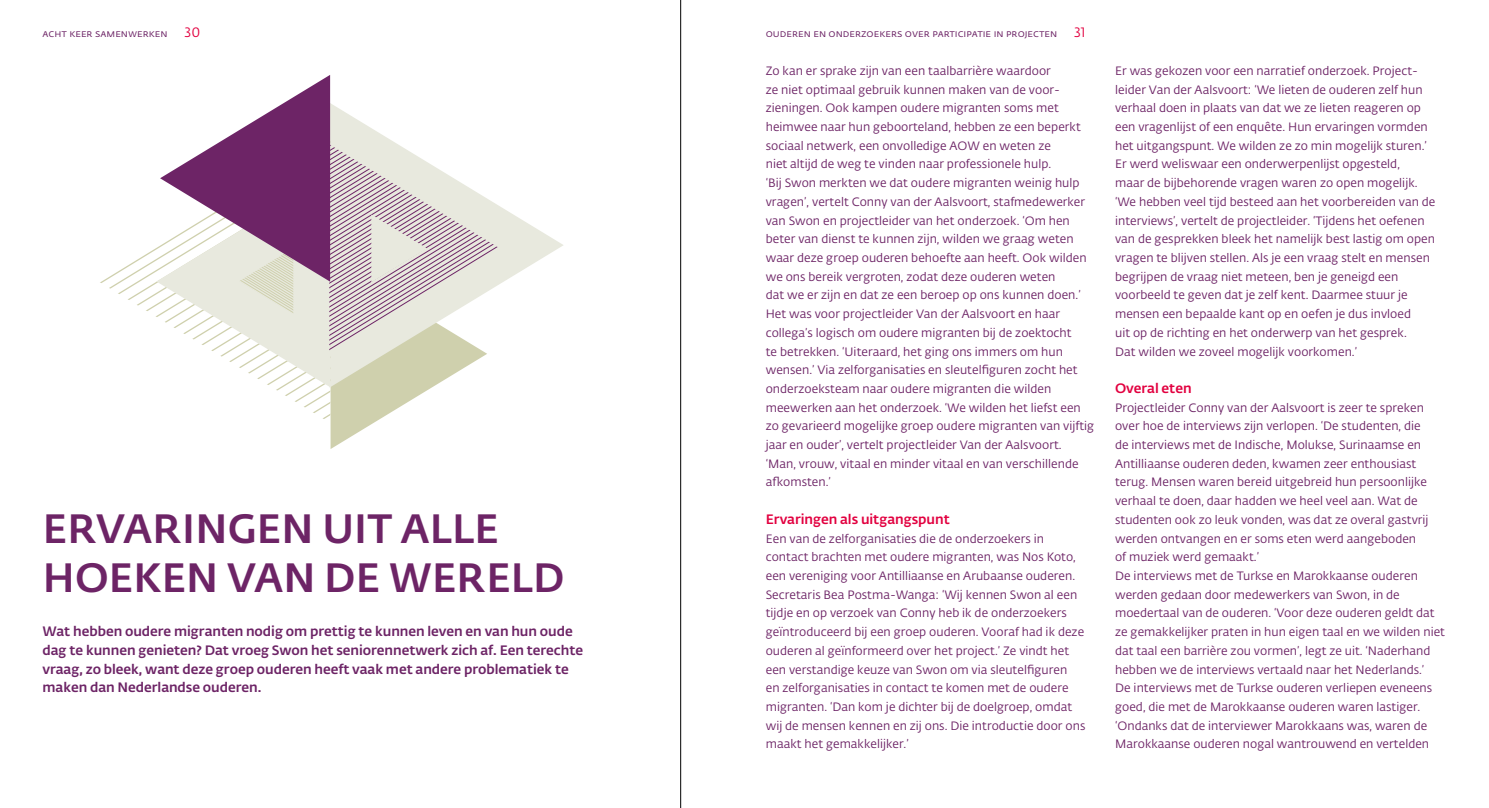
<style>
.page{position:relative;width:1489px;height:808px;background:#fff}
.page>*{position:absolute;margin:0;border:0;box-sizing:border-box;transform-origin:0 0}
.t1{font:500 40.5px/49.5px "Fedra Sans Alt Std";letter-spacing:.13em;color:#6d2466}
.t2{font:500 13.5px/18.8px "Fedra Sans Alt Std";letter-spacing:-.005em;color:#6d2466}
.t3{font:500 13.5px "Fedra Sans Alt Std";letter-spacing:-.005em;color:#e20040}
.t4{font:13.5px "Fedra Sans Alt Std";color:#e20040}
.t5{font:12px/18.8px "Fedra Sans Alt Std";letter-spacing:.005em;color:#6d2466}
.t6{font:10.5px "Fedra Sans Alt Std";letter-spacing:-.005em;color:#6d2466}
</style>
<div class="page">
<svg style="left:499px;top:206px;width:64px;height:78px;fill:#eaebe1"></svg>
<svg style="left:100px;top:248px;width:56px;height:69px"></svg>
<svg style="left:156px;top:75px;width:343px;height:374px"></svg>
<hr style="left:680px;top:0;width:1px;height:808px;background:#000">
<p class="t6" style="left:43px;top:27px;width:127px">acht keer samenwerken</p>
<p class="t4" style="left:184px;top:25px;width:17px">30</p>
<p class="t6" style="left:765px;top:27px;width:293px">ouderen en onderzoekers over participatie in projecten</p>
<p class="t4" style="left:1074px;top:25px;width:13px">31</p>
<h1 class="t1" style="left:43px;top:504px;width:452px">Ervarin gen uit alle hoeken</h1>
<h1 class="t1" style="left:227px;top:553px;width:332px">van de wereld</h1>
<p class="t2" style="left:43px;top:622px;width:542px">Wat hebben oudere migranten nodig om prettig te kunnen leven en van hun oude dag te kunnen genieten? Dat vroeg Swon het seniorennetwerk zich af. Een terechte vraag, zo bleek, want deze groep ouderen heeft vaak met andere problematiek te maken dan Nederlandse ouderen.</p>
<p class="t5" style="left:765px;top:61px;width:330px">Zo kan er sprake zijn van een taalbarrière waardoor<br>ze niet optimaal gebruik kunnen maken van de voor-- zieningen. Ook kampen oudere migranten soms met heimwee naar hun geboorteland, hebben ze een beperkt sociaal netwerk, een onvolledige AOW en weten ze<br>niet altijd de weg te vinden naar professionele hulp.<br>‘Bij Swon merkten we dat oudere migranten weinig hulp vragen’, vertelt Conny van der Aalsvoort, stafmedewerker van Swon en projectleider van het onderzoek. ‘Om hen beter van dienst te kunnen zijn, wilden we graag weten waar deze groep ouderen behoefte aan heeft. Ook wilden we ons bereik vergroten, zodat deze ouderen weten<br>dat we er zijn en dat ze een beroep op ons kunnen doen.’ Het was voor projectleider Van der Aalsvoort en haar collega’s logisch om oudere migranten bij de zoektocht<br>te betrekken. ‘Uiteraard, het ging ons immers om hun wensen.’ Via zelforganisaties en sleutelfiguren zocht het onderzoeksteam naar oudere migranten die wilden meewerken aan het onderzoek. ‘We wilden het liefst een zo gevarieerd mogelijke groep oudere migranten van vijftig jaar en ouder’, vertelt projectleider Van der Aalsvoort. ‘Man, vrouw, vitaal en minder vitaal en van verschillende afkomsten.’</p>
<p class="t3" style="left:765px;top:511px;width:185px">Ervaringen als uitgangspunt</p>
<p class="t5" style="left:765px;top:529px;width:321px">Een van de zelforganisaties die de onderzoekers in contact brachten met oudere migranten, was Nos Koto, een vereniging voor Antilliaanse en Arubaanse ouderen.<br>Secretaris Bea Postma-Wanga: ‘Wij kennen Swon al een tijdje en op verzoek van Conny heb ik de onderzoekers geïntroduceerd bij een groep ouderen. Vooraf had ik deze ouderen al geïnformeerd over het project.’ Ze vindt het een verstandige keuze van Swon om via sleutelfiguren<br>en zelforganisaties in contact te komen met de oudere migranten. ‘Dan kom je dichter bij de doelgroep, omdat wij de mensen kennen en zij ons. Die introductie door ons maakt het gemakkelijker.’</p>
<p class="t5" style="left:1115px;top:61px;width:322px">Er was gekozen voor een narratief onderzoek. Project-- leider Van der Aalsvoort: ‘We lieten de ouderen zelf hun verhaal doen in plaats van dat we ze lieten reageren op een vragenlijst of een enquête. Hun ervaringen vormden het uitgangspunt. We wilden ze zo min mogelijk sturen.’ Er werd weliswaar een onderwerpenlijst opgesteld,<br>maar de bijbehorende vragen waren zo open mogelijk. ‘We hebben veel tijd besteed aan het voorbereiden van de interviews’, vertelt de projectleider. ‘Tijdens het oefenen van de gesprekken bleek het namelijk best lastig om open vragen te blijven stellen. Als je een vraag stelt en mensen begrijpen de vraag niet meteen, ben je geneigd een voorbeeld te geven dat je zelf kent. Daarmee stuur je mensen een bepaalde kant op en oefen je dus invloed<br>uit op de richting en het onderwerp van het gesprek.<br>Dat wilden we zoveel mogelijk voorkomen.’</p>
<p class="t3" style="left:1115px;top:380px;width:78px">Overal eten</p>
<p class="t5" style="left:1115px;top:398px;width:331px">Projectleider Conny van der Aalsvoort is zeer te spreken over hoe de interviews zijn verlopen. ‘De studenten, die<br>de interviews met de Indische, Molukse, Surinaamse en Antilliaanse ouderen deden, kwamen zeer enthousiast terug. Mensen waren bereid uitgebreid hun persoonlijke verhaal te doen, daar hadden we heel veel aan. Wat de studenten ook zo leuk vonden, was dat ze overal gastvrij werden ontvangen en er soms eten werd aangeboden<br>of muziek werd gemaakt.’<br>De interviews met de Turkse en Marokkaanse ouderen werden gedaan door medewerkers van Swon, in de moedertaal van de ouderen. ‘Voor deze ouderen geldt dat ze gemakkelijker praten in hun eigen taal en we wilden niet dat taal een barrière zou vormen’, legt ze uit. ‘Naderhand hebben we de interviews vertaald naar het Nederlands.’<br>De interviews met de Turkse ouderen verliepen eveneens goed, die met de Marokkaanse ouderen waren lastiger. ‘Ondanks dat de interviewer Marokkaans was, waren de Marokkaanse ouderen nogal wantrouwend en vertelden</p>
</div>
